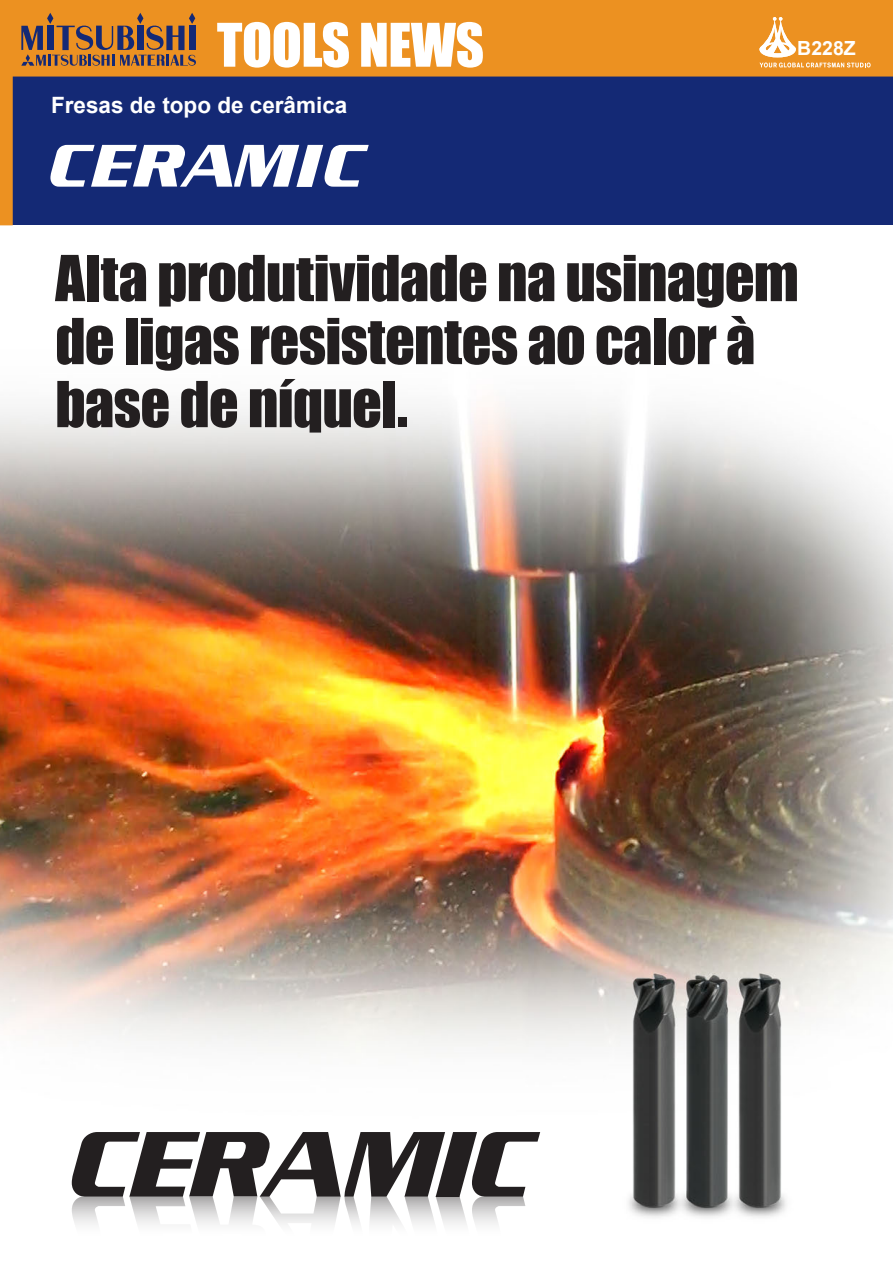
<style>
.page{position:relative;width:893px;height:1263px;background:#fff}
.page>*{position:absolute;margin:0;border:0;box-sizing:border-box;transform-origin:0 0}
.t1{font:102px "MMC English Logo";letter-spacing:-.1em;color:#231f20}
.t2{font:66px "MMC English Logo";letter-spacing:-.05em;color:#fff}
.t3{font:58.5px/63px "Impact";letter-spacing:-.015em;color:#231f20}
.t4{font:55.5px "Impact";letter-spacing:-.01em;color:#fff}
.t5{font:700 22.5px "Arial";color:#fff}
.t6{font:700 19.5px "Arial";color:#fff}
</style>
<div class="page">
<img style="left:0;top:225px;width:893px;height:993px">
<svg style="left:0;top:0;width:893px;height:225px;background:#5c4c58"></svg>
<svg style="left:21px;top:13px;width:175px;height:54px;background:#a46e3c"></svg>
<svg style="left:759px;top:63px;width:112px;height:4px"></svg>
<svg style="left:759px;top:17px;width:37px;height:40px"></svg>
<svg style="left:72px;top:1196px;width:468px;height:22px"></svg>
<p class="t4" style="left:217px;top:2px;width:269px">TOOLS NEWS</p>
<p class="t5" style="left:51px;top:89px;width:298px">Fresas de topo de cerâmica</p>
<p class="t2" style="left:43px;top:134px;width:322px">CERAMIC</p>
<p class="t6" style="left:797px;top:34px;width:60px">B228Z</p>
<p class="t3" style="left:55px;top:245px;width:745px">Alta produtividade na usinagem de ligas resistentes ao calor à base de níquel.</p>
<h1 class="t1" style="left:60px;top:1115px;width:474px">CERAMIC</h1>
</div>
